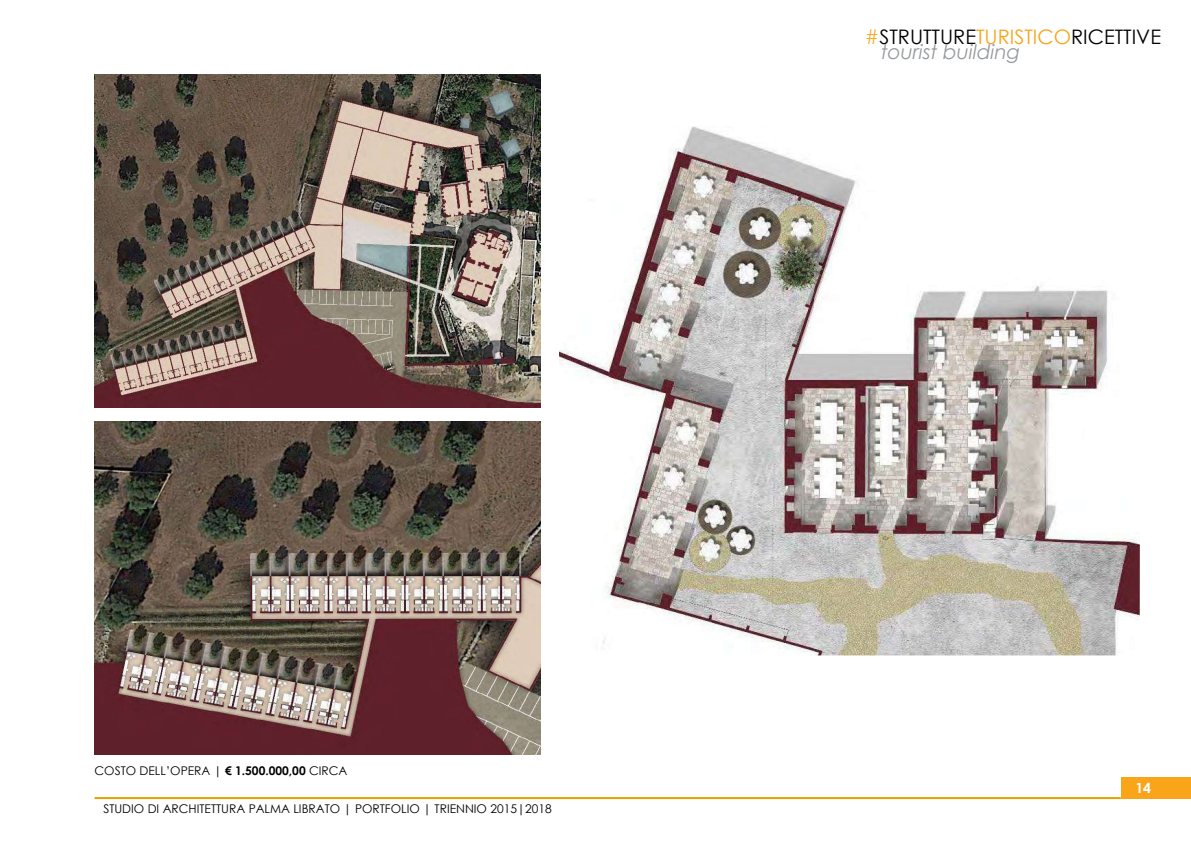
<style>
.page{position:relative;width:1191px;height:842px;background:#fff}
.page>*{position:absolute;margin:0;border:0;box-sizing:border-box;transform-origin:0 0}
.t1{font:20px "Century Gothic";color:#000}
.t2{font:italic 20px "Century Gothic";color:#97999c}
.t3{font:700 14px "Century Gothic";color:#fff}
.t4{font:12px "Century Gothic";color:#000}
.s1{font-weight:700}
.s2{color:#faa41a}
</style>
<div class="page">
<hr style="left:94px;top:797px;width:1026px;height:2px;background:#dfa200">
<div style="left:1120px;top:777px;width:70px;height:21px;background:#faa41a"></div>
<img style="left:94px;top:74px;width:446px;height:333px">
<img style="left:94px;top:421px;width:446px;height:333px">
<img style="left:559px;top:127px;width:581px;height:528px">
<p class="t4" style="left:94px;top:763px;width:254px">COSTO DELL’OPERA | <span class="s1">€ 1.500.000,00</span> CIRCA</p>
<p class="t4" style="left:103px;top:800px;width:450px">STUDIO DI ARCHITETTURA PALMA LIBRATO | PORTFOLIO | TRIENNIO 2015|2018</p>
<h1 class="t1" style="left:865px;top:23px;width:297px"><span class="s2">#</span>STRUTTURE<span class="s2">TURISTICO</span>RICETTIVE</h1>
<h1 class="t2" style="left:880px;top:38px;width:142px">tourist building</h1>
<p class="t3" style="left:1135px;top:777px;width:17px">14</p>
</div>
